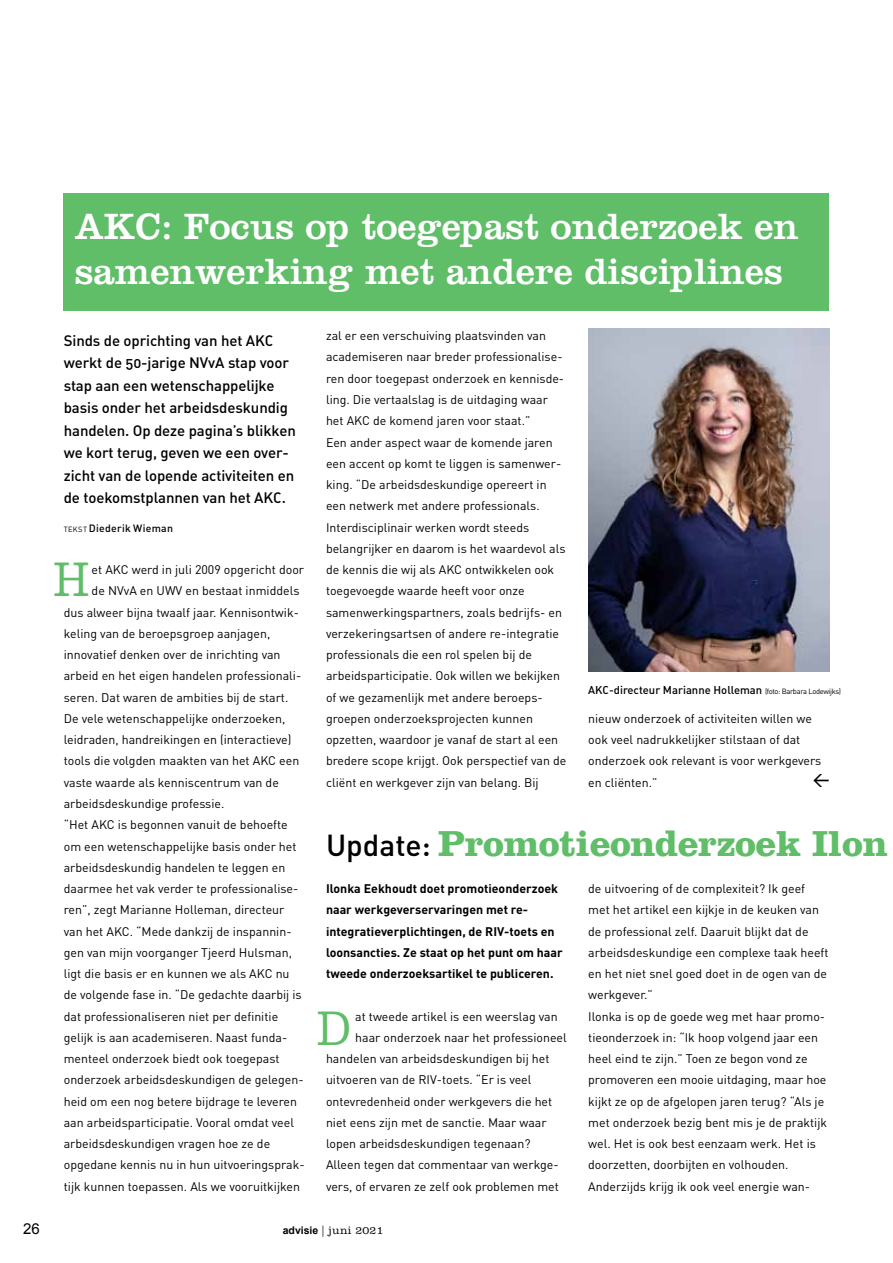
<style>
.page{position:relative;width:893px;height:1263px;background:#fff}
.page>*{position:absolute;margin:0;border:0;box-sizing:border-box;transform-origin:0 0}
.t1{font:300 50.4px "Clarendon LT Std";color:#60bd68;scale:.84 1}
.t2{font:37.95px/45px "Clarendon LT Std";color:#fff}
.t3{font:700 37.5px "Clarendon LT Std";letter-spacing:-.01em;color:#60bd68}
.t4{font:15px/22.5px "DIN Medium Alternate";letter-spacing:-.005em;color:#000}
.t5{font:15px "Arial";color:#000}
.t6{font:12.3px/21.3px "DIN";color:#000}
.t7{font:700 12.3px/21.3px "DIN";color:#000}
.t8{font:11.25px "DIN Medium Alternate";color:#000}
.t9{font:300 11.25px "Clarendon LT Std";letter-spacing:.02em;color:#000}
.t10{font:10.5px "DIN Medium Alternate";letter-spacing:.02em;color:#000}
.t11{font:7.5px "DIN";color:#000}
.s1{font-family:"DIN";font-size:7.5px}
.s2{font-family:"DIN Medium Alternate";font-weight:400;font-size:30px;color:#000}
.s3{font-family:"Arial";font-weight:700;font-size:10.5px}
</style>
<div class="page">
<div style="left:64px;top:193px;width:765px;height:118px;background:#60bd68"></div>
<img style="left:588px;top:329px;width:241px;height:343px">
<h2 class="t2" style="left:74px;top:204px;width:726px">AKC: Focus op toegepast onderzoek en samenwerking met andere disciplines</h2>
<p class="t4" style="left:64px;top:328px;width:234px">Sinds de oprichting van het AKC werkt de 50-jarige NVvA stap voor stap aan een wetenschappelijke basis onder het arbeidsdeskundig handelen. Op deze pagina’s blikken we kort terug, geven we een over&shy;zicht van de lopende activiteiten en de toekomstplannen van het AKC.</p>
<p class="t11" style="left:64px;top:524px;width:10px">Tekst</p>
<p class="t10" style="left:89px;top:521px;width:85px">Diederik Wieman</p>
<p class="t6" style="left:92px;top:559px;width:214px">et AKC werd in juli 2009 opgericht door</p>
<p class="t6" style="left:92px;top:580px;width:209px">de NVvA en UWV en bestaat inmiddels</p>
<p class="t6" style="left:64px;top:601px;width:237px">dus alweer bijna twaalf jaar. Kennisontwik-</p>
<p class="t6" style="left:64px;top:622px;width:208px">keling van de beroepsgroep aanjagen,</p>
<p class="t6" style="left:64px;top:644px;width:218px">innovatief denken over de inrichting van</p>
<p class="t6" style="left:64px;top:665px;width:239px">arbeid en het eigen handelen professionali-</p>
<p class="t6" style="left:64px;top:686px;width:226px">seren. Dat waren de ambities bij de start.</p>
<p class="t6" style="left:64px;top:708px;width:223px">De vele wetenschappelijke onderzoeken,</p>
<p class="t6" style="left:64px;top:729px;width:229px">leidraden, handreikingen en (interactieve)</p>
<p class="t6" style="left:64px;top:750px;width:237px">tools die volgden maakten van het AKC een</p>
<p class="t6" style="left:64px;top:771px;width:217px">vaste waarde als kenniscentrum van de</p>
<p class="t6" style="left:64px;top:793px;width:162px">arbeidsdeskundige professie.</p>
<p class="t6" style="left:64px;top:814px;width:225px">“Het AKC is begonnen vanuit de behoefte</p>
<p class="t6" style="left:64px;top:835px;width:234px">om een wetenschappelijke basis onder het</p>
<p class="t6" style="left:64px;top:856px;width:223px">arbeidsdeskundig handelen te leggen en</p>
<p class="t6" style="left:64px;top:878px;width:236px">daarmee het vak verder te professionalise-</p>
<p class="t6" style="left:64px;top:899px;width:222px">ren”, zegt Marianne Holleman, directeur</p>
<p class="t6" style="left:64px;top:920px;width:229px">van het AKC. “Mede dankzij de inspannin-</p>
<p class="t6" style="left:64px;top:941px;width:230px">gen van mijn voorganger Tjeerd Hulsman,</p>
<p class="t6" style="left:64px;top:963px;width:227px">ligt die basis er en kunnen we als AKC nu</p>
<p class="t6" style="left:64px;top:984px;width:239px">de volgende fase in. “De gedachte daarbij is</p>
<p class="t6" style="left:64px;top:1005px;width:216px">dat professionaliseren niet per definitie</p>
<p class="t6" style="left:64px;top:1026px;width:225px">gelijk is aan academiseren. Naast funda-</p>
<p class="t6" style="left:64px;top:1048px;width:217px">menteel onderzoek biedt ook toegepast</p>
<p class="t6" style="left:64px;top:1069px;width:241px">onderzoek arbeidsdeskundigen de gelegen-</p>
<p class="t6" style="left:64px;top:1090px;width:235px">heid om een nog betere bijdrage te leveren</p>
<p class="t6" style="left:64px;top:1111px;width:232px">aan arbeidsparticipatie. Vooral omdat veel</p>
<p class="t6" style="left:64px;top:1133px;width:208px">arbeidsdeskundigen vragen hoe ze de</p>
<p class="t6" style="left:64px;top:1154px;width:242px">opgedane kennis nu in hun uitvoeringsprak-</p>
<p class="t6" style="left:64px;top:1175px;width:238px">tijk kunnen toepassen. Als we vooruitkijken</p>
<h1 class="t1" style="left:54px;top:550px;width:43px">H</h1>
<p class="t6" style="left:326px;top:325px;width:242px">zal er een verschuiving plaatsvinden van academiseren naar breder professionalise&shy;ren door toegepast onderzoek en kennisde&shy;ling. Die vertaalslag is de uitdaging waar het AKC de komend jaren voor staat.”<br>Een ander aspect waar de komende jaren een accent op komt te liggen is samenwer&shy;king. “De arbeidsdeskundige opereert in een netwerk met andere professionals.<br>Interdisciplinair werken wordt steeds belangrijker en daarom is het waardevol als de kennis die wij als AKC ontwikkelen ook toegevoegde waarde heeft voor onze samenwerkingspartners, zoals bedrijfs- en verzekeringsartsen of andere re-integratie professionals die een rol spelen bij de arbeidsparticipatie. Ook willen we bekijken of we gezamenlijk met andere beroeps&shy;groepen onderzoeksprojecten kunnen opzetten, waardoor je vanaf de start al een bredere scope krijgt. Ook perspectief van de cliënt en werkgever zijn van belang. Bij</p>
<p class="t8" style="left:588px;top:683px;width:254px">AKC-directeur Marianne Holleman <span class="s1">(foto: Barbara Lodewijks)</span></p>
<p class="t6" style="left:588px;top:708px;width:235px">nieuw onderzoek of activiteiten willen we ook veel nadrukkelijker stilstaan of dat onderzoek ook relevant is voor werkgevers en cliënten.”</p>
<h3 class="t3" style="left:326px;top:821px;width:563px"><span class="s2">U pdate:</span> Promotieonderzoek Ilon</h3>
<p class="t7" style="left:326px;top:877px;width:238px">Ilonka Eekhoudt doet promotieonderzoek naar werkgeverservaringen met re&shy;integratieverplichtingen, de RIV-toets en loonsancties. Ze staat op het punt om haar tweede onderzoeksartikel te publiceren.</p>
<p class="t6" style="left:355px;top:1005px;width:204px">at tweede artikel is een weerslag van</p>
<p class="t6" style="left:355px;top:1026px;width:213px">haar onderzoek naar het professioneel</p>
<p class="t6" style="left:326px;top:1048px;width:225px">handelen van arbeidsdeskundigen bij het</p>
<p class="t6" style="left:326px;top:1069px;width:207px">uitvoeren van de RIV-toets. “Er is veel</p>
<p class="t6" style="left:326px;top:1090px;width:228px">ontevredenheid onder werkgevers die het</p>
<p class="t6" style="left:326px;top:1111px;width:222px">niet eens zijn met de sanctie. Maar waar</p>
<p class="t6" style="left:326px;top:1133px;width:206px">lopen arbeidsdeskundigen tegenaan?</p>
<p class="t6" style="left:326px;top:1154px;width:234px">Alleen tegen dat commentaar van werkge-</p>
<p class="t6" style="left:326px;top:1175px;width:234px">vers, of ervaren ze zelf ook problemen met</p>
<h1 class="t1" style="left:317px;top:999px;width:41px">D</h1>
<p class="t6" style="left:588px;top:878px;width:242px">de uitvoering of de complexiteit? Ik geef met het artikel een kijkje in de keuken van de professional zelf. Daaruit blijkt dat de arbeidsdeskundige een complexe taak heeft en het niet snel goed doet in de ogen van de werkgever.”<br>Ilonka is op de goede weg met haar promo&shy;tieonderzoek in: “Ik hoop volgend jaar een heel eind te zijn.” Toen ze begon vond ze promoveren een mooie uitdaging, maar hoe kijkt ze op de afgelopen jaren terug? “Als je met onderzoek bezig bent mis je de praktijk wel. Het is ook best eenzaam werk. Het is doorzetten, doorbijten en volhouden.<br>Anderzijds krijg ik ook veel energie wan-</p>
<p class="t5" style="left:23px;top:1219px;width:18px">26</p>
<p class="t9" style="left:283px;top:1223px;width:102px"><span class="s3">advisie</span> | juni 2021</p>
</div>
